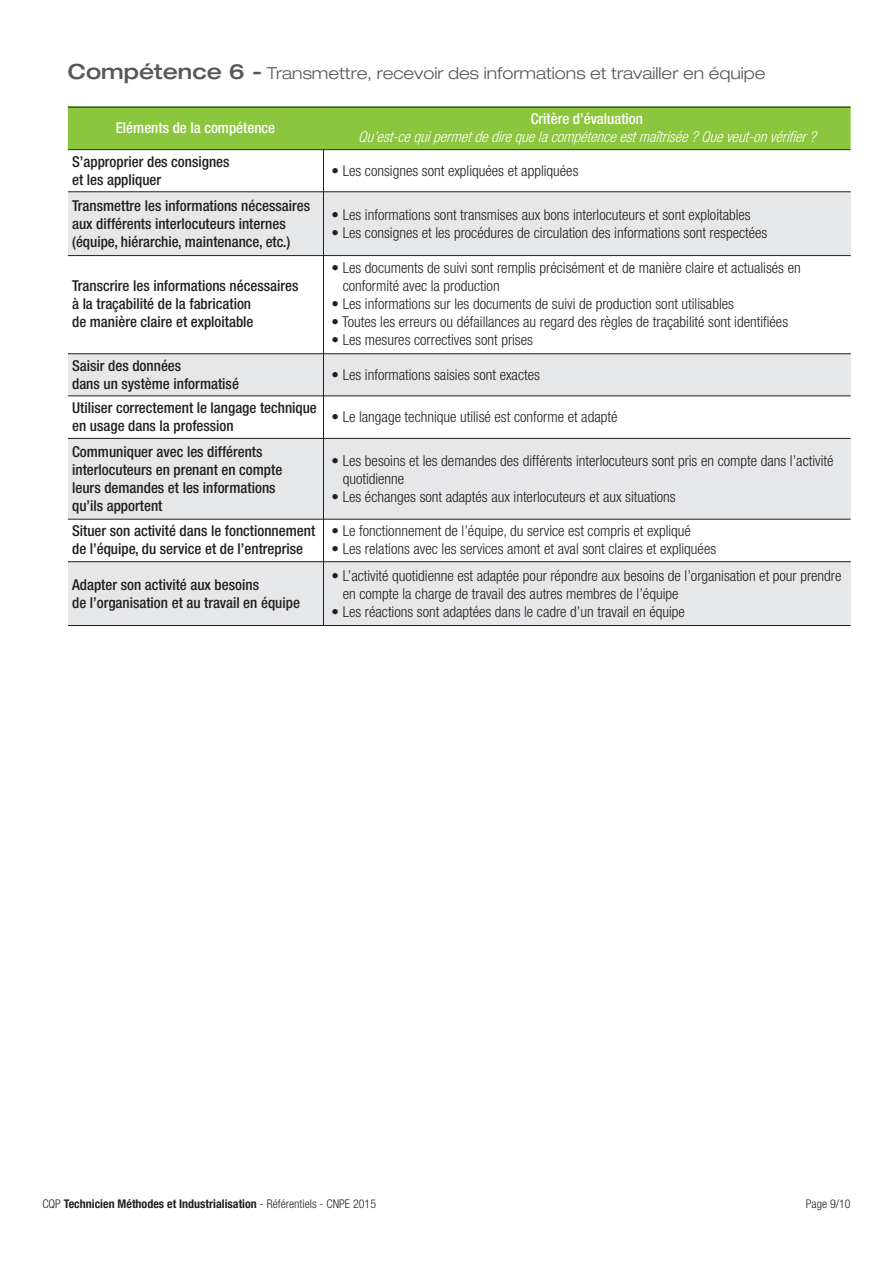
<style>
.page{position:relative;width:893px;height:1263px;background:#fff}
.page>*{position:absolute;margin:0;border:0;box-sizing:border-box;transform-origin:0 0}
.t1{font:300 expanded 16.5px "Helvetica Neue LT Std";color:#57585a}
.t2{font:300 condensed 15px/18px "Helvetica Neue LT Std";color:#231f20}
.t3{font:500 condensed 15px/18px "Helvetica Neue LT Std";color:#231f20}
.t4{font:italic 300 condensed 15px "Helvetica Neue LT Std";color:#fff}
.t5{font:500 condensed 15px "Helvetica Neue LT Std";color:#fff}
.t6{font:700 condensed 12px "Helvetica Neue LT Std";color:#231f20}
.t7{font:300 condensed 12px "Helvetica Neue LT Std";color:#231f20}
.s1{font-weight:500;font-size:21px}
.s2{font-weight:300}
</style>
<div class="page">
<div style="left:69px;top:107px;width:253px;height:41px;background:#8cc63e"></div>
<div style="left:68px;top:106px;width:255px;height:43px;border:2px solid #8cc63e"></div>
<div style="left:324px;top:107px;width:525px;height:41px;background:#8cc63e"></div>
<div style="left:323px;top:106px;width:527px;height:43px;border:2px solid #8cc63e"></div>
<div style="left:68px;top:191px;width:259px;height:64px;background:#e6e7e9"></div>
<div style="left:68px;top:353px;width:259px;height:43px;background:#e6e7e9"></div>
<div style="left:68px;top:438px;width:259px;height:81px;background:#e6e7e9"></div>
<div style="left:68px;top:561px;width:259px;height:64px;background:#e6e7e9"></div>
<div style="left:327px;top:191px;width:523px;height:64px;background:#e6e7e9"></div>
<div style="left:327px;top:353px;width:523px;height:43px;background:#e6e7e9"></div>
<div style="left:327px;top:438px;width:523px;height:81px;background:#e6e7e9"></div>
<div style="left:327px;top:561px;width:523px;height:64px;background:#e6e7e9"></div>
<hr style="left:68px;top:191px;width:782px;height:1px;background:#231f20">
<hr style="left:68px;top:353px;width:782px;height:1px;background:#231f20">
<hr style="left:68px;top:438px;width:782px;height:1px;background:#231f20">
<hr style="left:68px;top:561px;width:782px;height:1px;background:#231f20">
<hr style="left:68px;top:625px;width:782px;height:1px;background:#231f20">
<hr style="left:68px;top:255px;width:782px;height:1px;background:#231f20">
<hr style="left:68px;top:396px;width:782px;height:1px;background:#231f20">
<hr style="left:68px;top:519px;width:782px;height:1px;background:#231f20">
<hr style="left:68px;top:149px;width:782px;height:1px;background:#231f20">
<hr style="left:68px;top:107px;width:782px;height:1px;background:#231f20">
<hr style="left:323px;top:149px;width:1px;height:476px;background:#231f20">
<p class="t1" style="left:68px;top:67px;width:699px"><span class="s1">Compétence 6 -</span> Transmettre, recevoir des informations et travailler en équipe</p>
<p class="t5" style="left:116px;top:122px;width:161px">Eléments de la compétence</p>
<p class="t3" style="left:72px;top:154px;width:159px">S’approprier des consignes et les appliquer</p>
<p class="t3" style="left:72px;top:198px;width:239px">Transmettre les informations nécessaires aux différents interlocuteurs internes (équipe, hiérarchie, maintenance, etc.)</p>
<p class="t3" style="left:72px;top:279px;width:228px">Transcrire les informations nécessaires à la traçabilité de la fabrication<br>de manière claire et exploitable</p>
<p class="t3" style="left:72px;top:358px;width:168px">Saisir des données<br>dans un système informatisé</p>
<p class="t3" style="left:72px;top:400px;width:246px">Utiliser correctement le langage technique en usage dans la profession</p>
<p class="t3" style="left:72px;top:444px;width:212px">Communiquer avec les différents interlocuteurs en prenant en compte leurs demandes et les informations qu’ils apportent</p>
<p class="t3" style="left:72px;top:524px;width:244px">Situer son activité dans le fonctionnement de l’équipe, du service et de l’entreprise</p>
<p class="t3" style="left:72px;top:577px;width:229px">Adapter son activité aux besoins<br>de l’organisation et au travail en équipe</p>
<p class="t5" style="left:530px;top:113px;width:114px">Critère d’évaluation</p>
<p class="t4" style="left:358px;top:131px;width:463px">Qu’est-cequipermetdedirequelacompétenceestmaîtrisée?Queveut-onvérifier?</p>
<p class="t2" style="left:331px;top:163px;width:248px">• Les consignes sont expliquées et appliquées</p>
<p class="t2" style="left:331px;top:207px;width:420px">• Les informations sont transmises aux bons interlocuteurs et sont exploitables</p>
<p class="t2" style="left:331px;top:225px;width:437px">• Les consignes et les procédures de circulation des informations sont respectées</p>
<p class="t2" style="left:343px;top:261px;width:459px;text-indent:-11px">• Les documents de suivi sont remplis précisément et de manière claire et actualisés en conformité avec la production</p>
<p class="t2" style="left:331px;top:297px;width:404px">• Les informations sur les documents de suivi de production sont utilisables</p>
<p class="t2" style="left:331px;top:315px;width:458px">• Toutes les erreurs ou défaillances au regard des règles de traçabilité sont identifiées</p>
<p class="t2" style="left:331px;top:333px;width:203px">• Les mesures correctives sont prises</p>
<p class="t2" style="left:331px;top:367px;width:210px">• Les informations saisies sont exactes</p>
<p class="t2" style="left:331px;top:409px;width:287px">• Le langage technique utilisé est conforme et adapté</p>
<p class="t2" style="left:343px;top:453px;width:492px;text-indent:-11px">• Les besoins et les demandes des différents interlocuteurs sont pris en compte dans l’activité quotidienne</p>
<p class="t2" style="left:331px;top:489px;width:345px">• Les échanges sont adaptés aux interlocuteurs et aux situations</p>
<p class="t2" style="left:331px;top:524px;width:361px">• Le fonctionnement de l’équipe, du service est compris et expliqué</p>
<p class="t2" style="left:331px;top:542px;width:386px">• Les relations avec les services amont et aval sont claires et expliquées</p>
<p class="t2" style="left:343px;top:568px;width:500px;text-indent:-11px">• L’activité quotidienne est adaptée pour répondre aux besoins de l’organisation et pour prendre en compte la charge de travail des autres membres de l’équipe</p>
<p class="t2" style="left:331px;top:604px;width:355px">• Les réactions sont adaptées dans le cadre d’un travail en équipe</p>
<p class="t6" style="left:42px;top:1199px;width:335px"><span class="s2">CQP</span> Technicien Méthodes et Industrialisation <span class="s2">- Référentiels - CNPE 2015</span></p>
<p class="t7" style="left:805px;top:1199px;width:46px">Page 9/10</p>
</div>
